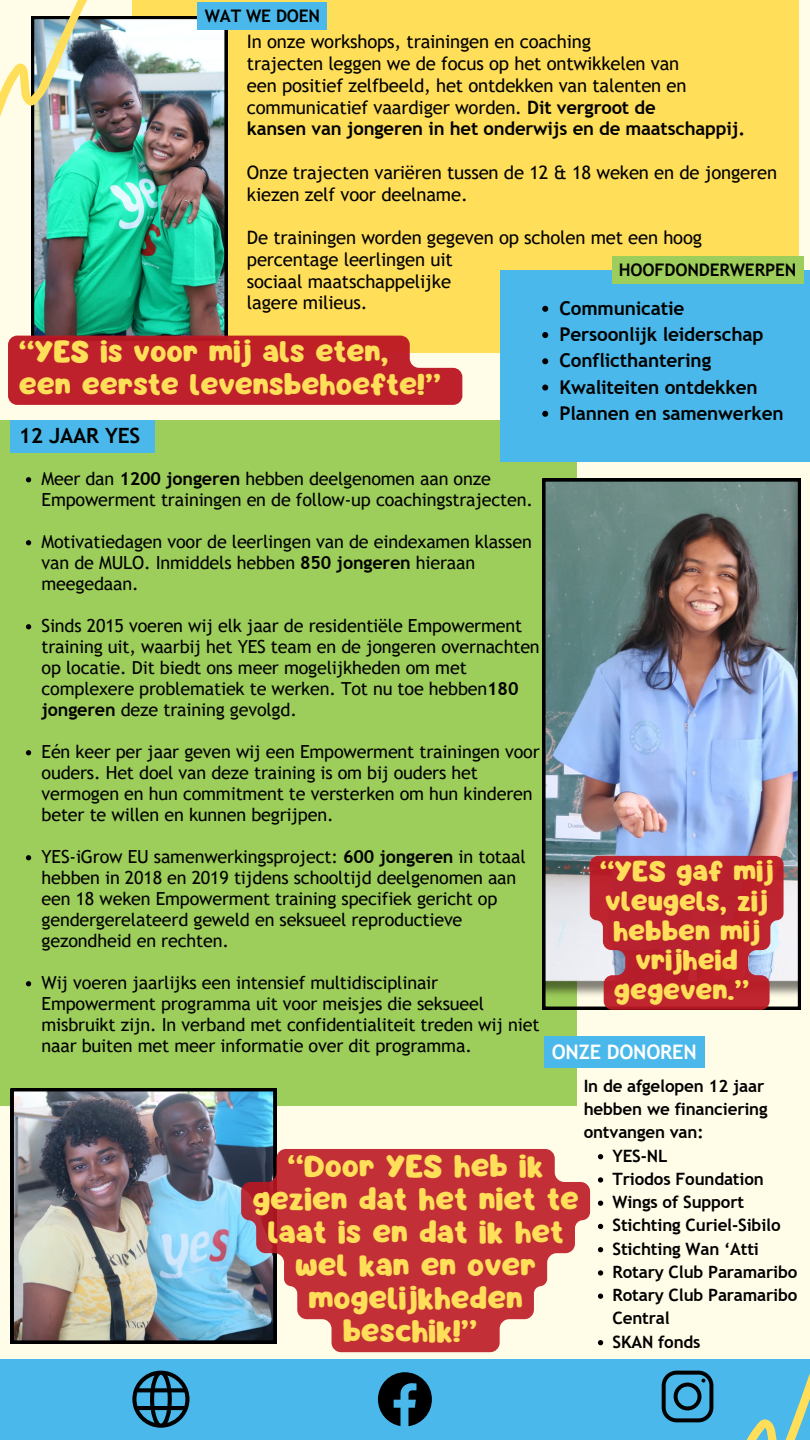
<style>
.page{position:relative;width:810px;height:1440px;background:#fffce8}
.page>*{position:absolute;margin:0;border:0;box-sizing:border-box;transform-origin:0 0}
.t1{font:28px/33px "Mango";color:#ffde59;text-align:center}
.t2{font:27px "Mango";color:#ffde59}
.t3{font:25.4px/29.8px "Mango";color:#ffde59;text-align:center}
.t4{font:700 21px "Trebuchet MS";letter-spacing:-.01em;color:#000}
.t5{font:700 20px "Trebuchet MS";letter-spacing:-.01em;color:#fff}
.t6{font:700 19px "Trebuchet MS";letter-spacing:-.01em;color:#000}
.t7{font:18.5px/21.8px "Trebuchet MS";letter-spacing:-.01em;color:#000}
.t8{font:700 18.5px "Trebuchet MS";letter-spacing:-.01em;color:#000}
.t9{font:18px/21px "Trebuchet MS";letter-spacing:-.01em;color:#000}
.t10{font:700 17.3px "Trebuchet MS";letter-spacing:-.01em;color:#000}
.t11{font:700 17px/23.2px "Trebuchet MS";letter-spacing:-.01em;color:#000}
.s1{font-weight:700}
</style>
<div class="page">
<div style="left:132px;top:0;width:667px;height:352px;background:#ffde59"></div>
<div style="left:0;top:421px;width:577px;height:685px;background:#9dcd5a"></div>
<div style="left:501px;top:270px;width:309px;height:192px;background:#4ab8ea"></div>
<img style="left:31px;top:16px;width:196px;height:320px">
<img style="left:543px;top:479px;width:258px;height:531px">
<img style="left:11px;top:1088px;width:265px;height:255px">
<div style="left:0;top:1359px;width:810px;height:81px;background:#4ab8ea"></div>
<svg style="left:378px;top:1372px;width:54px;height:54px"></svg>
<svg style="left:132px;top:1371px;width:57px;height:57px"></svg>
<svg style="left:26px;top:477px;width:5px;height:5px"></svg>
<svg style="left:26px;top:540px;width:5px;height:5px"></svg>
<svg style="left:26px;top:624px;width:5px;height:5px"></svg>
<svg style="left:26px;top:750px;width:5px;height:5px"></svg>
<svg style="left:26px;top:855px;width:5px;height:5px"></svg>
<svg style="left:26px;top:981px;width:5px;height:5px"></svg>
<svg style="left:590px;top:856px;width:194px;height:154px"></svg>
<svg style="left:542px;top:306px;width:6px;height:6px"></svg>
<svg style="left:542px;top:332px;width:6px;height:6px"></svg>
<svg style="left:542px;top:358px;width:6px;height:6px"></svg>
<svg style="left:542px;top:385px;width:6px;height:6px"></svg>
<svg style="left:542px;top:411px;width:6px;height:6px"></svg>
<div style="left:10px;top:420px;width:144px;height:33px;background:#4ab8ea"></div>
<svg style="left:8px;top:336px;width:454px;height:69px"></svg>
<svg style="left:241px;top:1149px;width:349px;height:203px;fill:#c22f37"></svg>
<div style="left:544px;top:1036px;width:161px;height:31px;background:#4ab8ea"></div>
<svg style="left:598px;top:1154px;width:5px;height:5px"></svg>
<svg style="left:598px;top:1177px;width:5px;height:6px"></svg>
<svg style="left:598px;top:1201px;width:5px;height:5px"></svg>
<svg style="left:598px;top:1224px;width:5px;height:5px"></svg>
<svg style="left:598px;top:1247px;width:5px;height:5px"></svg>
<svg style="left:598px;top:1270px;width:5px;height:6px"></svg>
<svg style="left:598px;top:1294px;width:5px;height:5px"></svg>
<svg style="left:598px;top:1340px;width:5px;height:5px"></svg>
<img style="left:0;top:0;width:118px;height:270px">
<svg style="left:662px;top:1370px;width:148px;height:70px"></svg>
<div style="left:612px;top:257px;width:191px;height:27px;background:#9dcd5a"></div>
<div style="left:198px;top:3px;width:129px;height:27px;background:#4ab8ea"></div>
<p class="t10" style="left:205px;top:6px;width:117px">WAT WE DOEN</p>
<p class="t7" style="left:247px;top:31px;width:346px">In onze workshops, trainingen en coaching</p>
<p class="t7" style="left:247px;top:53px;width:434px">trajecten leggen we de focus op het ontwikkelen van</p>
<p class="t7" style="left:247px;top:74px;width:441px">een positief zelfbeeld, het ontdekken van talenten en communicatief vaardiger worden. <span class="s1">Dit vergroot de</span></p>
<p class="t8" style="left:247px;top:118px;width:500px">kansen van jongeren in het onderwijs en de maatschappij.</p>
<p class="t7" style="left:247px;top:161px;width:532px">Onze trajecten variëren tussen de 12 &amp; 18 weken en de jongeren kiezen zelf voor deelname.</p>
<p class="t7" style="left:247px;top:227px;width:457px">De trainingen worden gegeven op scholen met een hoog percentage leerlingen uit</p>
<p class="t7" style="left:247px;top:270px;width:206px">sociaal maatschappelijke</p>
<p class="t7" style="left:247px;top:292px;width:122px">lagere milieus.</p>
<p class="t10" style="left:619px;top:260px;width:179px">HOOFDONDERWERPEN</p>
<p class="t6" style="left:560px;top:297px;width:126px">Communicatie</p>
<p class="t6" style="left:560px;top:323px;width:205px">Persoonlijk leiderschap</p>
<p class="t6" style="left:560px;top:349px;width:153px">Conflicthantering</p>
<p class="t6" style="left:560px;top:376px;width:200px">Kwaliteiten ontdekken</p>
<p class="t6" style="left:560px;top:402px;width:226px">Plannen en samenwerken</p>
<p class="t2" style="left:19px;top:340px;width:371px">“YES is voor mij als eten,</p>
<p class="t2" style="left:19px;top:372px;width:423px">een eerste levensbehoefte!”</p>
<p class="t4" style="left:19px;top:424px;width:123px">12 JAAR YES</p>
<p class="t9" style="left:42px;top:468px;width:493px">Meer dan <span class="s1">1200 jongeren</span> hebben deelgenomen aan onze<br>Empowerment trainingen en de follow-up coachingstrajecten.</p>
<p class="t9" style="left:42px;top:531px;width:492px">Motivatiedagen voor de leerlingen van de eindexamen klassen van de MULO. Inmiddels hebben <span class="s1">850 jongeren</span> hieraan meegedaan.</p>
<p class="t9" style="left:42px;top:615px;width:500px">Sinds 2015 voeren wij elk jaar de residentiële Empowerment training uit, waarbij het YES team en de jongeren overnachten op locatie. Dit biedt ons meer mogelijkheden om met complexere problematiek te werken. Tot nu toe hebben<span class="s1">180 jongeren</span> deze training gevolgd.</p>
<p class="t9" style="left:42px;top:741px;width:500px">Eén keer per jaar geven wij een Empowerment trainingen voor ouders. Het doel van deze training is om bij ouders het vermogen en hun commitment te versterken om hun kinderen beter te willen en kunnen begrijpen.</p>
<p class="t9" style="left:42px;top:846px;width:486px">YES-iGrow EU samenwerkingsproject: <span class="s1">600 jongeren</span> in totaal hebben in 2018 en 2019 tijdens schooltijd deelgenomen aan een 18 weken Empowerment training specifiek gericht op gendergerelateerd geweld en seksueel reproductieve gezondheid en rechten.</p>
<p class="t9" style="left:42px;top:972px;width:499px">Wij voeren jaarlijks een intensief multidisciplinair Empowerment programma uit voor meisjes die seksueel misbruikt zijn. In verband met confidentialiteit treden wij niet naar buiten met meer informatie over dit programma.</p>
<p class="t3" style="left:600px;top:858px;width:175px">“YES gaf mij vleugels, zij hebben mij vrijheid gegeven.”</p>
<p class="t5" style="left:552px;top:1040px;width:147px">ONZE DONOREN</p>
<p class="t11" style="left:584px;top:1074px;width:186px">In de afgelopen 12 jaar hebben we financiering ontvangen van:</p>
<p class="t1" style="left:252px;top:1151px;width:328px">“Door YES heb ik gezien dat het niet te laat is en dat ik het wel kan en over mogelijkheden beschik!”</p>
<p class="t11" style="left:613px;top:1144px;width:56px">YES-NL</p>
<p class="t11" style="left:613px;top:1167px;width:153px">Triodos Foundation</p>
<p class="t11" style="left:613px;top:1190px;width:133px">Wings of Support</p>
<p class="t11" style="left:613px;top:1214px;width:170px">Stichting Curiel-Sibilo</p>
<p class="t11" style="left:613px;top:1237px;width:148px">Stichting Wan ‘Atti</p>
<p class="t11" style="left:613px;top:1260px;width:186px">Rotary Club Paramaribo</p>
<p class="t11" style="left:613px;top:1283px;width:186px">Rotary Club Paramaribo<br>Central</p>
<p class="t11" style="left:613px;top:1330px;width:89px">SKAN fonds</p>
</div>
